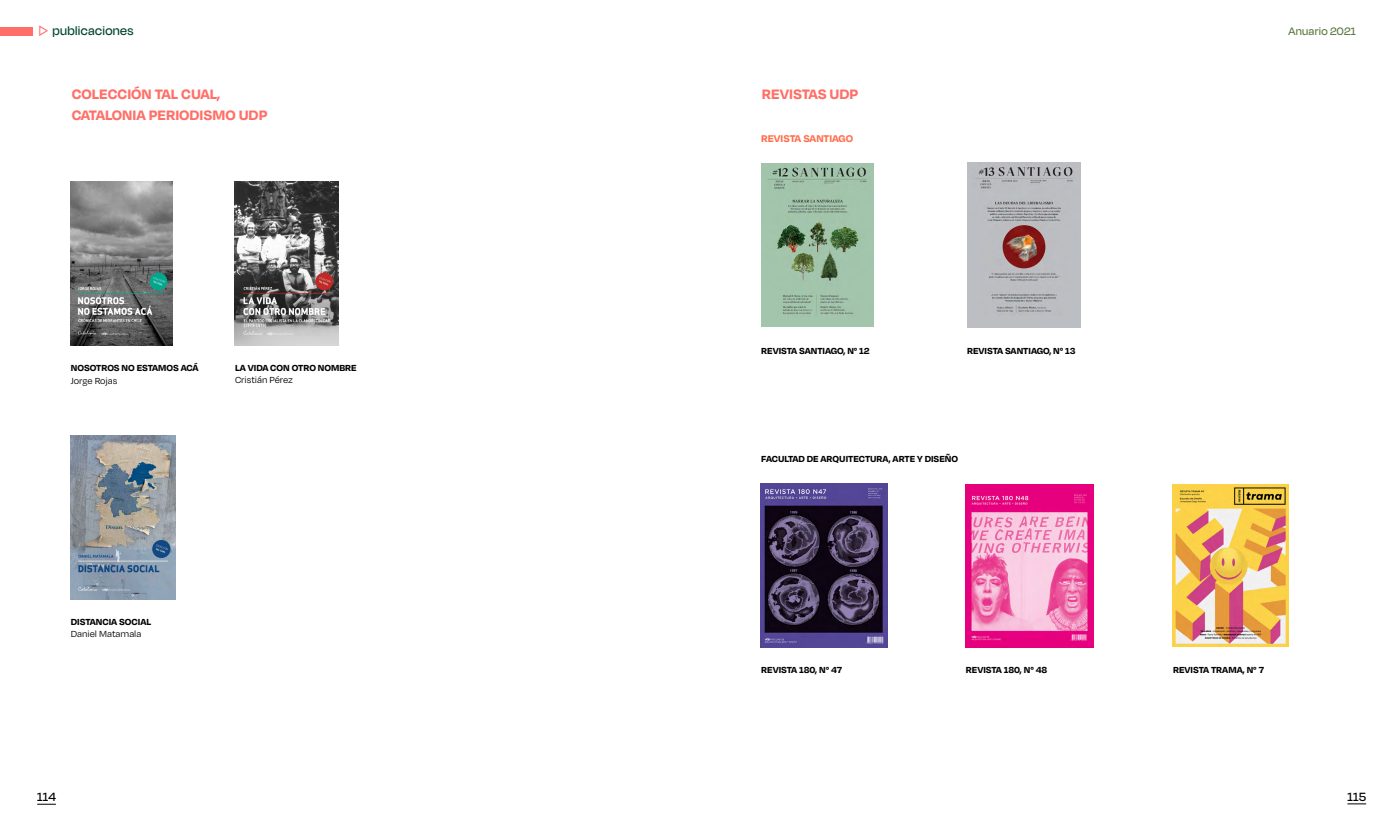
<style>
.page{position:relative;width:1382px;height:833px;background:#fff}
.page>*{position:absolute;margin:0;border:0;box-sizing:border-box;transform-origin:0 0}
.t1{font:700 15.75px/21.1px "Degular";color:#ff6f67}
.t2{font:500 14.12px "Degular Display";letter-spacing:.025em;color:#00442d}
.t3{font:500 13.75px "Degular Display";letter-spacing:.02em;color:#000}
.t4{font:500 12.5px "Degular Display";letter-spacing:.025em;color:#5f7c43}
.t5{font:700 11.25px "Degular";color:#ff6f4d}
.t6{font:700 10.12px "Degular";color:#000}
.t7{font:10.12px "Degular";color:#020304}
.t8{font:700 10.12px "Degular";letter-spacing:-.01em;color:#020304}
.t9{font:10.12px "Degular";color:#000}
.s1{color:#ff6f67}
</style>
<div class="page">
<svg style="left:1347px;top:803px;width:19px;height:1px"></svg>
<svg style="left:37px;top:804px;width:19px;height:1px"></svg>
<img style="left:235px;top:181px;width:104px;height:164px">
<img style="left:71px;top:181px;width:102px;height:164px">
<img style="left:71px;top:435px;width:105px;height:165px">
<div style="left:0;top:27px;width:33px;height:8px;background:#ff6f67"></div>
<img style="left:967px;top:163px;width:113px;height:164px">
<img style="left:762px;top:163px;width:111px;height:164px">
<img style="left:1172px;top:484px;width:116px;height:163px">
<img style="left:966px;top:484px;width:127px;height:163px">
<img style="left:761px;top:483px;width:126px;height:164px">
<h2 class="t2" style="left:37px;top:23px;width:98px"><span class="s1">▷</span> publicaciones</h2>
<h1 class="t1" style="left:72px;top:83px;width:197px">COLECCIÓN TAL CUAL,<br>CATALONIA PERIODISMO UDP</h1>
<p class="t8" style="left:71px;top:362px;width:129px">NOSOTROS NO ESTAMOS ACÁ</p>
<p class="t7" style="left:71px;top:374px;width:48px">Jorge Rojas</p>
<p class="t6" style="left:235px;top:361px;width:123px">LA VIDA CON OTRO NOMBRE</p>
<p class="t9" style="left:235px;top:374px;width:60px">Cristián Pérez</p>
<p class="t6" style="left:71px;top:615px;width:82px">DISTANCIA SOCIAL</p>
<p class="t7" style="left:71px;top:628px;width:72px">Daniel Matamala</p>
<h1 class="t1" style="left:762px;top:83px;width:98px">REVISTAS UDP</h1>
<p class="t5" style="left:761px;top:131px;width:93px">REVISTA SANTIAGO</p>
<p class="t4" style="left:1288px;top:24px;width:69px">Anuario 2021</p>
<p class="t6" style="left:761px;top:345px;width:110px">REVISTA SANTIAGO, N° 12</p>
<p class="t6" style="left:967px;top:344px;width:110px">REVISTA SANTIAGO, N° 13</p>
<p class="t6" style="left:761px;top:453px;width:198px">FACULTAD DE ARQUITECTURA, ARTE Y DISEÑO</p>
<p class="t6" style="left:761px;top:664px;width:83px">REVISTA 180, N° 47</p>
<p class="t6" style="left:966px;top:664px;width:83px">REVISTA 180, N° 48</p>
<p class="t6" style="left:1173px;top:664px;width:92px">REVISTA TRAMA, N° 7</p>
<h3 class="t3" style="left:37px;top:789px;width:20px">114</h3>
<h3 class="t3" style="left:1347px;top:788px;width:20px">115</h3>
</div>
